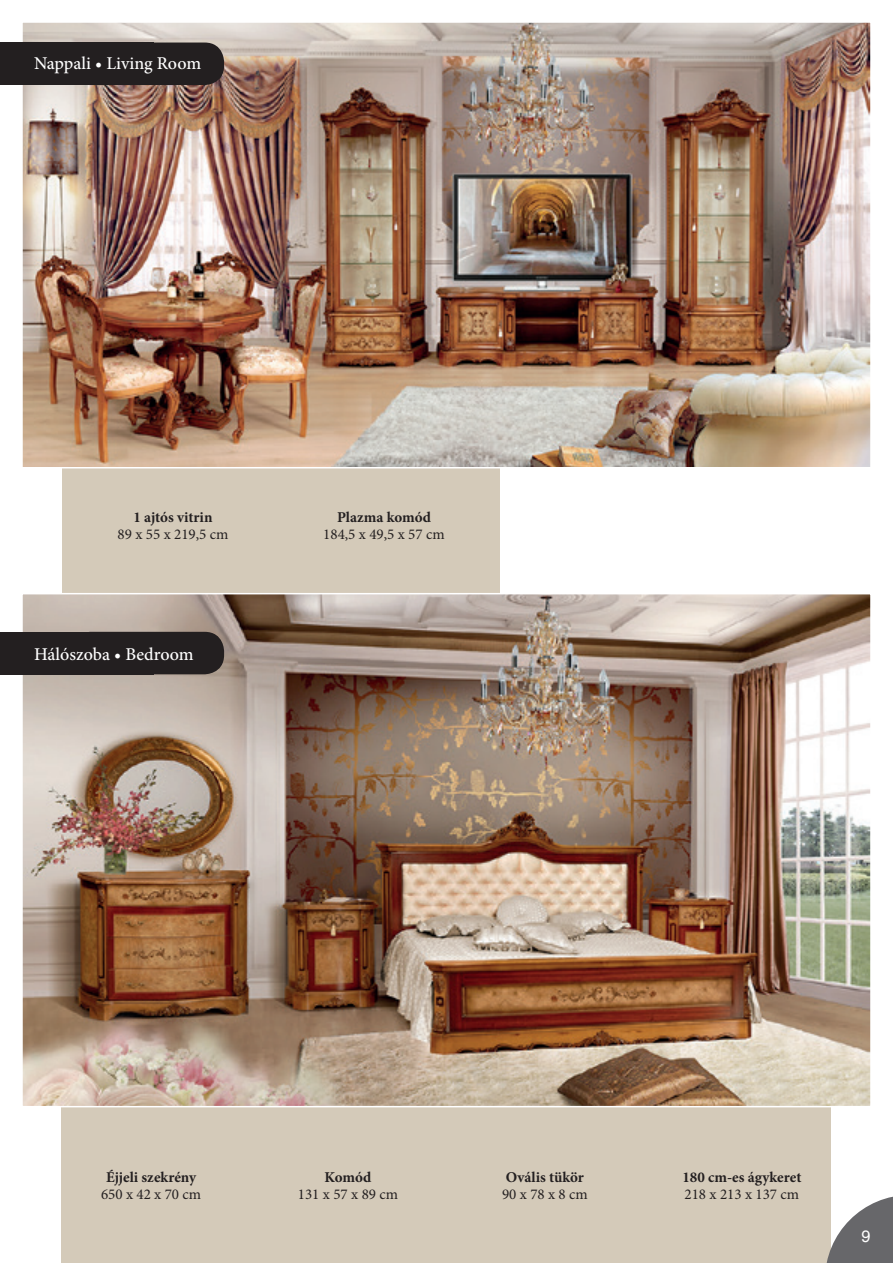
<style>
.page{position:relative;width:893px;height:1263px;background:#fff}
.page>*{position:absolute;margin:0;border:0;box-sizing:border-box;transform-origin:0 0}
.t1{font:500 18px "Minion Pro";color:#fff}
.t2{font:16.5px "Helvetica";color:#fff}
.t3{font:15px "Minion Pro";color:#231f20}
.t4{font:700 15px "Minion Pro";color:#231f20}
</style>
<div class="page">
<div style="left:62px;top:455px;width:438px;height:151px;background:#d4cab9"></div>
<img style="left:24px;top:24px;width:845px;height:441px">
<div style="left:21px;top:21px;width:851px;height:447px;border:2px solid #fff"></div>
<div style="left:62px;top:1101px;width:769px;height:162px;background:#d4cab9"></div>
<img style="left:24px;top:596px;width:845px;height:508px">
<div style="left:71px;top:632px;width:153px;height:42px;background:#231f20;border-radius:20px"></div>
<div style="left:0;top:632px;width:153px;height:42px;background:#231f20"></div>
<svg style="left:826px;top:1196px;width:67px;height:67px"></svg>
<div style="left:71px;top:43px;width:153px;height:42px;background:#231f20;border-radius:20px"></div>
<div style="left:0;top:43px;width:153px;height:42px;background:#231f20"></div>
<p class="t1" style="left:34px;top:51px;width:169px">Nappali • Living Room</p>
<p class="t4" style="left:134px;top:507px;width:80px">1 ajtós vitrin</p>
<p class="t3" style="left:118px;top:524px;width:112px">89 x 55 x 219,5 cm</p>
<p class="t1" style="left:34px;top:642px;width:161px">Hálószoba • Bedroom</p>
<p class="t4" style="left:337px;top:507px;width:95px">Plazma komód</p>
<p class="t3" style="left:323px;top:524px;width:123px">184,5 x 49,5 x 57 cm</p>
<p class="t4" style="left:106px;top:1167px;width:92px">Éjjeli szekrény</p>
<p class="t3" style="left:101px;top:1184px;width:102px">650 x 42 x 70 cm</p>
<p class="t4" style="left:325px;top:1167px;width:48px">Komód</p>
<p class="t3" style="left:298px;top:1184px;width:102px">131 x 57 x 89 cm</p>
<p class="t4" style="left:506px;top:1167px;width:80px">Ovális tükör</p>
<p class="t3" style="left:502px;top:1184px;width:87px">90 x 78 x 8 cm</p>
<p class="t4" style="left:682px;top:1167px;width:121px">180 cm-es ágykeret</p>
<p class="t3" style="left:685px;top:1184px;width:116px">218 x 213 x 137 cm</p>
<p class="t2" style="left:861px;top:1223px;width:11px">9</p>
</div>
